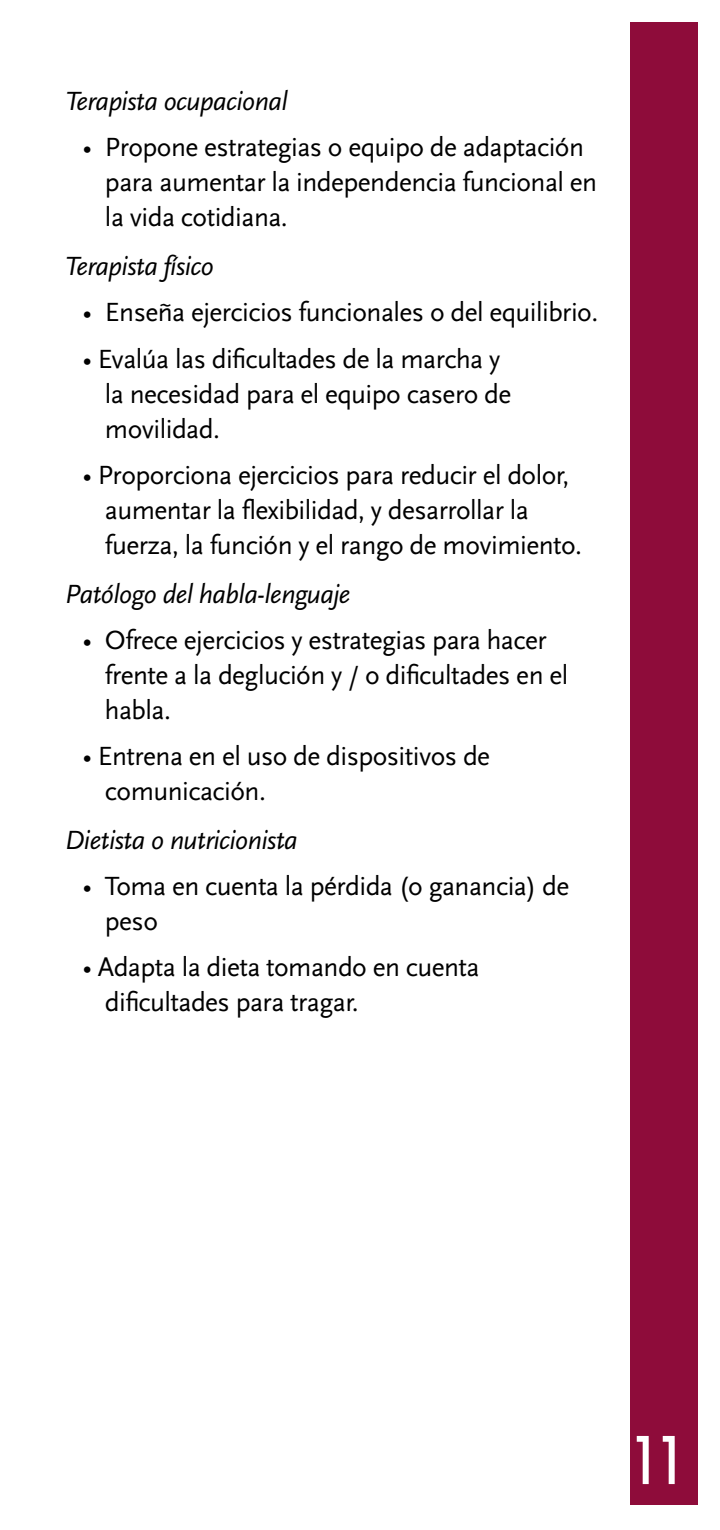
<style>
.page{position:relative;width:720px;height:1530px;background:#fff}
.page>*{position:absolute;margin:0;border:0;box-sizing:border-box;transform-origin:0 0}
.t1{font:500 condensed 67.5px "Futura BT";color:#fff}
.t2{font:27.5px/35px "Scala Sans";letter-spacing:-.02em;color:#000}
.t3{font:italic 27.5px "Scala Sans";letter-spacing:-.02em;color:#000}
.s1{font-family:"Scala Sans LF"}
</style>
<div class="page">
<div style="left:630px;top:22px;width:68px;height:1483px;background:#8e0c3a"></div>
<p class="t3" style="left:65px;top:85px;width:224px">Terapista ocupacional</p>
<p class="t2" style="left:105px;top:130px;width:494px;text-indent:-22px"><span class="s1">•</span> Propone estrategias o equipo de adaptación para aumentar la independencia funcional en la vida cotidiana.</p>
<p class="t3" style="left:65px;top:250px;width:151px">Terapista físico</p>
<p class="t2" style="left:82px;top:295px;width:517px"><span class="s1">•</span> Enseña ejercicios funcionales o del equilibrio.</p>
<p class="t2" style="left:105px;top:341px;width:408px;text-indent:-22px">• Evalúa las dificultades de la marcha y la necesidad para el equipo casero de movilidad.</p>
<p class="t2" style="left:105px;top:457px;width:479px;text-indent:-22px">• Proporciona ejercicios para reducir el dolor, aumentar la flexibilidad, y desarrollar la fuerza, la función y el rango de movimiento.</p>
<p class="t3" style="left:65px;top:577px;width:287px">Patólogo del habla-lenguaje</p>
<p class="t2" style="left:105px;top:622px;width:465px;text-indent:-22px"><span class="s1">•</span> Ofrece ejercicios y estrategias para hacer frente a la deglución y / o dificultades en el habla.</p>
<p class="t2" style="left:105px;top:739px;width:387px;text-indent:-22px">• Entrena en el uso de dispositivos de comunicación.</p>
<p class="t3" style="left:65px;top:824px;width:234px">Dietista o nutricionista</p>
<p class="t2" style="left:105px;top:869px;width:466px;text-indent:-22px"><span class="s1">•</span> Toma en cuenta la pérdida (o ganancia) de peso</p>
<p class="t2" style="left:105px;top:950px;width:376px;text-indent:-22px">• Adapta la dieta tomando en cuenta dificultades para tragar.</p>
<h1 class="t1" style="left:632px;top:1419px;width:53px">11</h1>
</div>
